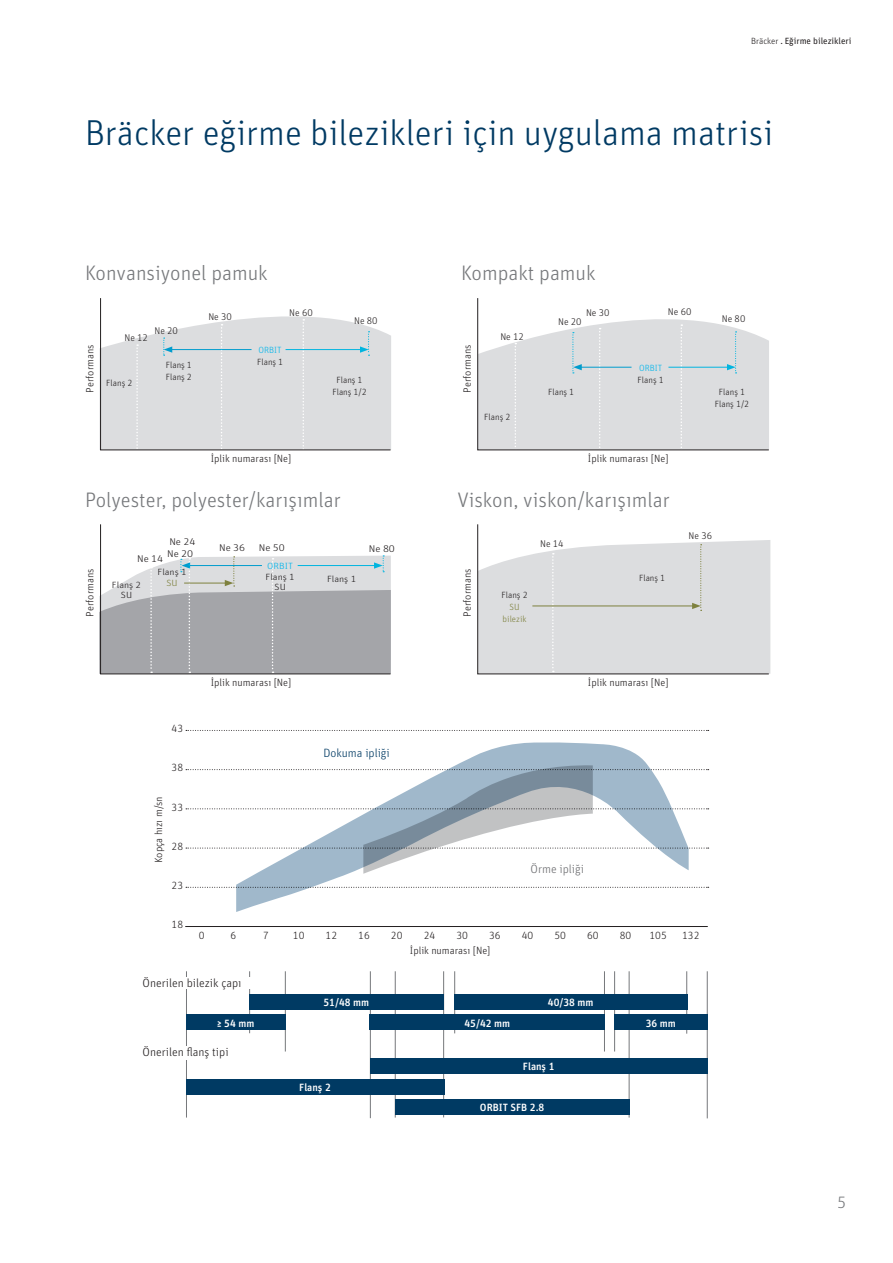
<style>
.page{position:relative;width:893px;height:1263px;background:#fff}
.page>*{position:absolute;margin:0;border:0;box-sizing:border-box;transform-origin:0 0}
.t1{font:300 36px "Unit Pro";color:#003a63}
.t2{font:300 21px "Unit Pro";color:#76787b}
.t3{font:300 16.5px "Unit Pro";color:#76787b}
.t4{font:300 12px "Unit Pro";color:#231f20}
.t5{font:300 12px "Unit Pro";color:#003a63}
.t6{font:300 12px "Unit Pro";color:#6c6d70}
.t7{font:300 10.5px "Unit Pro";color:#231f20}
.t8{font:500 10.5px "Unit Pro";color:#fff}
.t9{font:300 9.75px "Unit Pro";color:#231f20}
.t10{font:300 9.75px "Unit Pro";color:#231f20;scale:1.11 1}
.t11{font:300 9px/12px "Unit Pro";color:#231f20;text-align:center}
.t12{font:300 9px/10.5px "Unit Pro";color:#231f20;text-align:center;scale:1.11 1}
.t13{font:9px "Unit Pro";color:#231f20}
.t14{font:300 9px "Unit Pro";color:#02b5eb}
.t15{font:300 9px/12px "Unit Pro";color:#7e813e;text-align:center}
.t16{font:300 9px "Unit Pro";color:#02b5eb;scale:1.11 1}
.t17{font:300 9px "Unit Pro";color:#7e813e;scale:1.11 1}
.s1{font-weight:300}
</style>
<div class="page">
<hr style="left:443px;top:971px;width:1px;height:146px;background:#76787b">
<hr style="left:186px;top:971px;width:1px;height:146px;background:#76787b">
<hr style="left:249px;top:971px;width:1px;height:62px;background:#76787b">
<hr style="left:285px;top:971px;width:1px;height:80px;background:#76787b">
<hr style="left:370px;top:971px;width:1px;height:147px;background:#76787b">
<hr style="left:395px;top:971px;width:1px;height:146px;background:#76787b">
<hr style="left:454px;top:971px;width:1px;height:62px;background:#76787b">
<hr style="left:604px;top:971px;width:1px;height:80px;background:#76787b">
<hr style="left:614px;top:971px;width:1px;height:80px;background:#76787b">
<hr style="left:629px;top:971px;width:1px;height:146px;background:#76787b">
<hr style="left:686px;top:971px;width:1px;height:63px;background:#76787b">
<hr style="left:707px;top:971px;width:1px;height:147px;background:#76787b">
<div style="left:186px;top:1015px;width:100px;height:15px;background:#003a63"></div>
<div style="left:249px;top:994px;width:195px;height:15px;background:#003a63"></div>
<div style="left:454px;top:994px;width:233px;height:15px;background:#003a63"></div>
<div style="left:370px;top:1015px;width:235px;height:15px;background:#003a63"></div>
<div style="left:614px;top:1015px;width:94px;height:15px;background:#003a63"></div>
<svg style="left:186px;top:730px;width:523px;height:1px"></svg>
<svg style="left:186px;top:887px;width:523px;height:1px"></svg>
<hr style="left:185px;top:926px;width:523px;height:1px;background:#231f20">
<svg style="left:100px;top:298px;width:291px;height:153px"></svg>
<svg style="left:99px;top:524px;width:292px;height:151px"></svg>
<svg style="left:477px;top:298px;width:292px;height:153px"></svg>
<svg style="left:477px;top:524px;width:293px;height:151px"></svg>
<svg style="left:236px;top:742px;width:453px;height:170px"></svg>
<svg style="left:186px;top:764px;width:523px;height:110px"></svg>
<div style="left:186px;top:1079px;width:258px;height:15px;background:#003a63"></div>
<div style="left:370px;top:1058px;width:338px;height:15px;background:#003a63"></div>
<div style="left:395px;top:1099px;width:235px;height:15px;background:#003a63"></div>
<div style="left:143px;top:977px;width:138px;height:12px;background:#fff"></div>
<div style="left:143px;top:1046px;width:138px;height:14px;background:#fff"></div>
<p class="t13" style="left:751px;top:34px;width:102px"><span class="s1">Bräcker</span> . Eğirme bilezikleri</p>
<h1 class="t1" style="left:85px;top:108px;width:690px">Bräcker eğirme bilezikleri i̇çin uygulama matrisi</h1>
<h2 class="t2" style="left:85px;top:259px;width:184px">Konvansiyonel pamuk</h2>
<h2 class="t2" style="left:461px;top:259px;width:136px">Kompakt pamuk</h2>
<p class="t9" style="left:208px;top:310px;width:25px">Ne 30</p>
<p class="t9" style="left:289px;top:306px;width:25px">Ne 60</p>
<p class="t9" style="left:354px;top:314px;width:25px">Ne 80</p>
<p class="t9" style="left:586px;top:306px;width:25px">Ne 30</p>
<p class="t9" style="left:668px;top:305px;width:25px">Ne 60</p>
<p class="t9" style="left:558px;top:315px;width:25px">Ne 20</p>
<p class="t9" style="left:722px;top:311px;width:25px">Ne 80</p>
<p class="t9" style="left:124px;top:330px;width:25px">Ne 12</p>
<p class="t9" style="left:155px;top:324px;width:25px">Ne 20</p>
<p class="t9" style="left:500px;top:330px;width:25px">Ne 12</p>
<p class="t7" style="left:83px;top:392px;width:50px;rotate:-90deg">Performans</p>
<p class="t11" style="left:106px;top:377px;width:28px">Flanş 2</p>
<p class="t11" style="left:166px;top:358px;width:28px;text-align:left">Flanş 1<br>Flanş 2</p>
<p class="t14" style="left:259px;top:344px;width:25px">ORBIT</p>
<p class="t11" style="left:257px;top:356px;width:28px">Flanş 1</p>
<p class="t11" style="left:332px;top:374px;width:36px">Flanş 1<br>Flanş 1/2</p>
<p class="t7" style="left:460px;top:392px;width:50px;rotate:-90deg">Performans</p>
<p class="t11" style="left:548px;top:385px;width:28px">Flanş 1</p>
<p class="t14" style="left:639px;top:362px;width:25px">ORBIT</p>
<p class="t11" style="left:638px;top:373px;width:28px">Flanş 1</p>
<p class="t11" style="left:715px;top:385px;width:36px">Flanş 1<br>Flanş 1/2</p>
<p class="t11" style="left:484px;top:411px;width:28px">Flanş 2</p>
<p class="t7" style="left:211px;top:451px;width:82px">İplik numarası [Ne]</p>
<p class="t7" style="left:588px;top:451px;width:82px">İplik numarası [Ne]</p>
<h2 class="t2" style="left:85px;top:485px;width:257px">Polyester, polyester/karışımlar</h2>
<h2 class="t2" style="left:457px;top:485px;width:214px">Viskon, viskon/karışımlar</h2>
<p class="t7" style="left:83px;top:616px;width:50px;rotate:-90deg">Performans</p>
<p class="t10" style="left:169px;top:535px;width:25px">Ne 24</p>
<p class="t10" style="left:167px;top:546px;width:25px">Ne 20</p>
<p class="t10" style="left:137px;top:552px;width:25px">Ne 14</p>
<p class="t12" style="left:157px;top:567px;width:28px">Flanş 1</p>
<p class="t12" style="left:112px;top:579px;width:28px">Flanş 2</p>
<p class="t17" style="left:166px;top:577px;width:12px">SU</p>
<p class="t12" style="left:121px;top:589px;width:12px">SU</p>
<p class="t10" style="left:219px;top:541px;width:25px">Ne 36</p>
<p class="t10" style="left:259px;top:541px;width:25px">Ne 50</p>
<p class="t10" style="left:369px;top:542px;width:25px">Ne 80</p>
<p class="t9" style="left:540px;top:537px;width:25px">Ne 14</p>
<p class="t16" style="left:267px;top:560px;width:25px">ORBIT</p>
<p class="t12" style="left:266px;top:571px;width:28px">Flanş 1<br>SU</p>
<p class="t11" style="left:639px;top:572px;width:28px">Flanş 1</p>
<p class="t7" style="left:460px;top:616px;width:50px;rotate:-90deg">Performans</p>
<p class="t12" style="left:327px;top:573px;width:28px">Flanş 1</p>
<p class="t11" style="left:501px;top:589px;width:28px">Flanş 2</p>
<p class="t15" style="left:503px;top:601px;width:25px">SU bilezik</p>
<p class="t9" style="left:689px;top:529px;width:25px">Ne 36</p>
<p class="t7" style="left:172px;top:721px;width:13px">43</p>
<p class="t7" style="left:172px;top:761px;width:13px">38</p>
<p class="t7" style="left:172px;top:800px;width:13px">33</p>
<p class="t7" style="left:172px;top:839px;width:13px">28</p>
<p class="t7" style="left:172px;top:878px;width:13px">23</p>
<p class="t7" style="left:172px;top:917px;width:13px">18</p>
<p class="t7" style="left:151px;top:863px;width:68px;rotate:-90deg">Kopça hızı m/sn</p>
<p class="t7" style="left:211px;top:675px;width:82px">İplik numarası [Ne]</p>
<p class="t5" style="left:323px;top:745px;width:68px">Dokuma ipliği</p>
<p class="t7" style="left:588px;top:675px;width:82px">İplik numarası [Ne]</p>
<p class="t6" style="left:531px;top:860px;width:55px">Örme ipliği</p>
<p class="t7" style="left:199px;top:928px;width:7px">0</p>
<p class="t7" style="left:230px;top:928px;width:7px">6</p>
<p class="t7" style="left:263px;top:928px;width:7px">7</p>
<p class="t7" style="left:293px;top:928px;width:13px">10</p>
<p class="t7" style="left:326px;top:928px;width:13px">12</p>
<p class="t7" style="left:358px;top:928px;width:13px">16</p>
<p class="t7" style="left:391px;top:928px;width:13px">20</p>
<p class="t7" style="left:424px;top:928px;width:13px">24</p>
<p class="t7" style="left:456px;top:928px;width:13px">30</p>
<p class="t7" style="left:489px;top:928px;width:13px">36</p>
<p class="t7" style="left:522px;top:928px;width:13px">40</p>
<p class="t7" style="left:554px;top:928px;width:13px">50</p>
<p class="t7" style="left:587px;top:928px;width:13px">60</p>
<p class="t7" style="left:620px;top:928px;width:13px">80</p>
<p class="t7" style="left:649px;top:928px;width:19px">105</p>
<p class="t7" style="left:682px;top:928px;width:19px">132</p>
<p class="t7" style="left:410px;top:943px;width:82px">İplik numarası [Ne]</p>
<p class="t4" style="left:143px;top:974px;width:101px">Önerilen bilezik çapı</p>
<p class="t8" style="left:217px;top:1015px;width:39px">≥ 54 mm</p>
<p class="t4" style="left:143px;top:1043px;width:88px">Önerilen flanş tipi</p>
<p class="t8" style="left:324px;top:994px;width:47px">51/48 mm</p>
<p class="t8" style="left:548px;top:994px;width:47px">40/38 mm</p>
<p class="t8" style="left:464px;top:1015px;width:47px">45/42 mm</p>
<p class="t8" style="left:646px;top:1015px;width:32px">36 mm</p>
<p class="t8" style="left:299px;top:1079px;width:33px">Flanş 2</p>
<p class="t8" style="left:523px;top:1058px;width:33px">Flanş 1</p>
<p class="t8" style="left:480px;top:1099px;width:66px">ORBIT SFB 2.8</p>
<h3 class="t3" style="left:838px;top:1191px;width:11px">5</h3>
</div>
